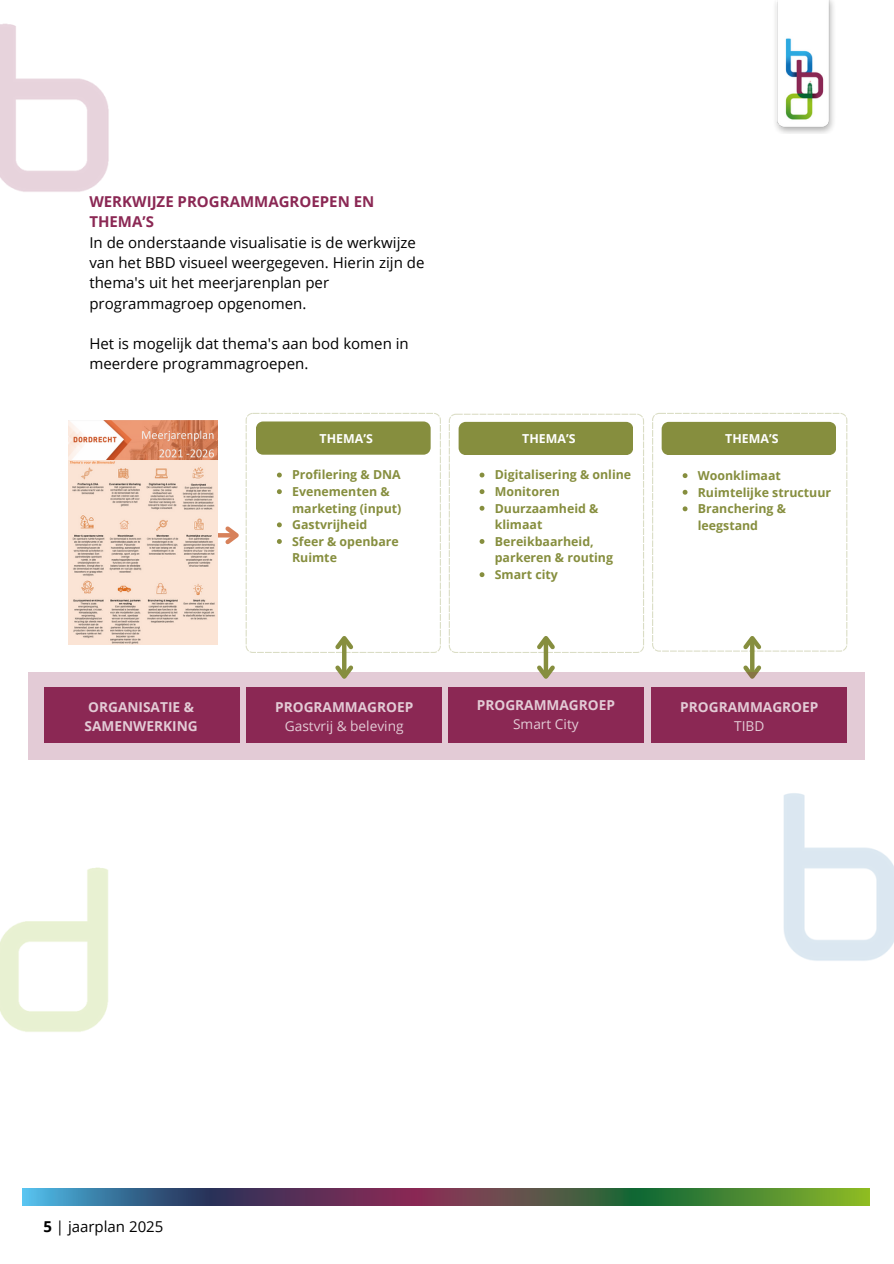
<style>
.page{position:relative;width:894px;height:1264px;background:#fff}
.page>*{position:absolute;margin:0;border:0;box-sizing:border-box;transform-origin:0 0}
.t1{font:15px/20.2px "Open Sans";color:#000}
.t2{font:700 13.65px/18.6px "Open Sans";color:#fff;text-align:center}
.t3{font:13.65px/18.6px "Open Sans";color:#fff;text-align:center}
.t4{font:700 12.3px/16.6px "Open Sans";color:#868e3e}
.t5{font:700 12.3px "Open Sans";color:#fff}
.s1{font-weight:700;color:#8b2854}
.s2{font-weight:700}
.s3{font-weight:400}
</style>
<div class="page">
<img style="left:23px;top:1188px;width:846px;height:17px">
<img style="left:0;top:23px;width:109px;height:169px">
<img style="left:775px;top:0;width:59px;height:134px">
<img style="left:783px;top:793px;width:110px;height:168px">
<img style="left:0;top:867px;width:108px;height:165px">
<div style="left:749px;top:638px;width:5px;height:38px;background:#868e3e"></div>
<svg style="left:739px;top:651px;width:26px;height:2px"></svg>
<svg style="left:743px;top:661px;width:19px;height:11px"></svg>
<svg style="left:652px;top:413px;width:195px;height:238px"></svg>
<div style="left:661px;top:422px;width:175px;height:33px;background:#868e3e"></div>
<svg style="left:28px;top:672px;width:836px;height:87px;background:#ad6786"></svg>
<hr style="left:342px;top:638px;width:4px;height:38px;background:#868e3e">
<svg style="left:331px;top:661px;width:26px;height:23px"></svg>
<svg style="left:217px;top:533px;width:4px;height:4px"></svg>
<svg style="left:221px;top:526px;width:18px;height:19px"></svg>
<svg style="left:245px;top:413px;width:196px;height:240px"></svg>
<div style="left:256px;top:421px;width:174px;height:33px;background:#868e3e"></div>
<div style="left:543px;top:638px;width:5px;height:38px;background:#868e3e"></div>
<svg style="left:533px;top:652px;width:25px;height:1px"></svg>
<svg style="left:533px;top:661px;width:25px;height:23px"></svg>
<svg style="left:448px;top:413px;width:196px;height:239px"></svg>
<div style="left:458px;top:422px;width:175px;height:33px;background:#868e3e"></div>
<img style="left:68px;top:420px;width:149px;height:224px">
<svg style="left:277px;top:472px;width:5px;height:5px"></svg>
<svg style="left:277px;top:489px;width:5px;height:5px"></svg>
<svg style="left:277px;top:522px;width:5px;height:5px"></svg>
<svg style="left:277px;top:539px;width:5px;height:5px"></svg>
<svg style="left:479px;top:472px;width:5px;height:5px"></svg>
<svg style="left:479px;top:489px;width:5px;height:5px"></svg>
<svg style="left:479px;top:506px;width:5px;height:4px"></svg>
<svg style="left:479px;top:539px;width:5px;height:5px"></svg>
<svg style="left:479px;top:572px;width:5px;height:5px"></svg>
<svg style="left:682px;top:473px;width:5px;height:5px"></svg>
<svg style="left:682px;top:490px;width:5px;height:4px"></svg>
<svg style="left:682px;top:506px;width:5px;height:5px"></svg>
<p class="t1" style="left:89px;top:191px;width:336px"><span class="s1">WERKWIJZE PROGRAMMAGROEPEN EN THEMA’S<br></span>In de onderstaande visualisatie is de werkwijze van het BBD visueel weergegeven. Hierin zijn de thema's uit het meerjarenplan per programmagroep opgenomen.</p>
<p class="t1" style="left:89px;top:333px;width:321px">Het is mogelijk dat thema's aan bod komen in meerdere programmagroepen.</p>
<p class="t2" style="left:84px;top:697px;width:115px;text-align:left">ORGANISATIE &amp;<br>SAMENWERKING</p>
<p class="t5" style="left:319px;top:430px;width:55px">THEMA’S</p>
<p class="t5" style="left:522px;top:430px;width:55px">THEMA’S</p>
<h4 class="t4" style="left:494px;top:466px;width:138px">Digitalisering &amp; online</h4>
<p class="t4" style="left:494px;top:483px;width:67px">Monitoren</p>
<p class="t4" style="left:494px;top:499px;width:105px">Duurzaamheid &amp; klimaat</p>
<p class="t4" style="left:494px;top:532px;width:120px">Bereikbaarheid, parkeren &amp; routing</p>
<p class="t4" style="left:494px;top:566px;width:65px">Smart city</p>
<p class="t4" style="left:292px;top:466px;width:110px">Profilering &amp; DNA</p>
<p class="t4" style="left:292px;top:483px;width:111px">Evenementen &amp; marketing (input)</p>
<h4 class="t4" style="left:292px;top:516px;width:77px">Gastvrijheid</h4>
<p class="t4" style="left:292px;top:532px;width:108px">Sfeer &amp; openbare<br>Ruimte</p>
<p class="t3" style="left:275px;top:697px;width:140px"><span class="s2">PROGRAMMAGROEP<br></span>Gastvrij &amp; beleving</p>
<h4 class="t2" style="left:476px;top:696px;width:140px">PROGRAMMAGROEP<br><span class="s3">Smart City</span></h4>
<p class="t5" style="left:725px;top:430px;width:55px">THEMA’S</p>
<p class="t4" style="left:697px;top:467px;width:84px">Woonklimaat</p>
<p class="t4" style="left:697px;top:483px;width:135px">Ruimtelijke structuur</p>
<p class="t4" style="left:697px;top:500px;width:90px">Branchering &amp; leegstand</p>
<p class="t2" style="left:680px;top:697px;width:140px">PROGRAMMAGROEP<br><span class="s3">TIBD</span></p>
<p class="t1" style="left:43px;top:1215px;width:121px"><span class="s2">5</span> | jaarplan 2025</p>
</div>
